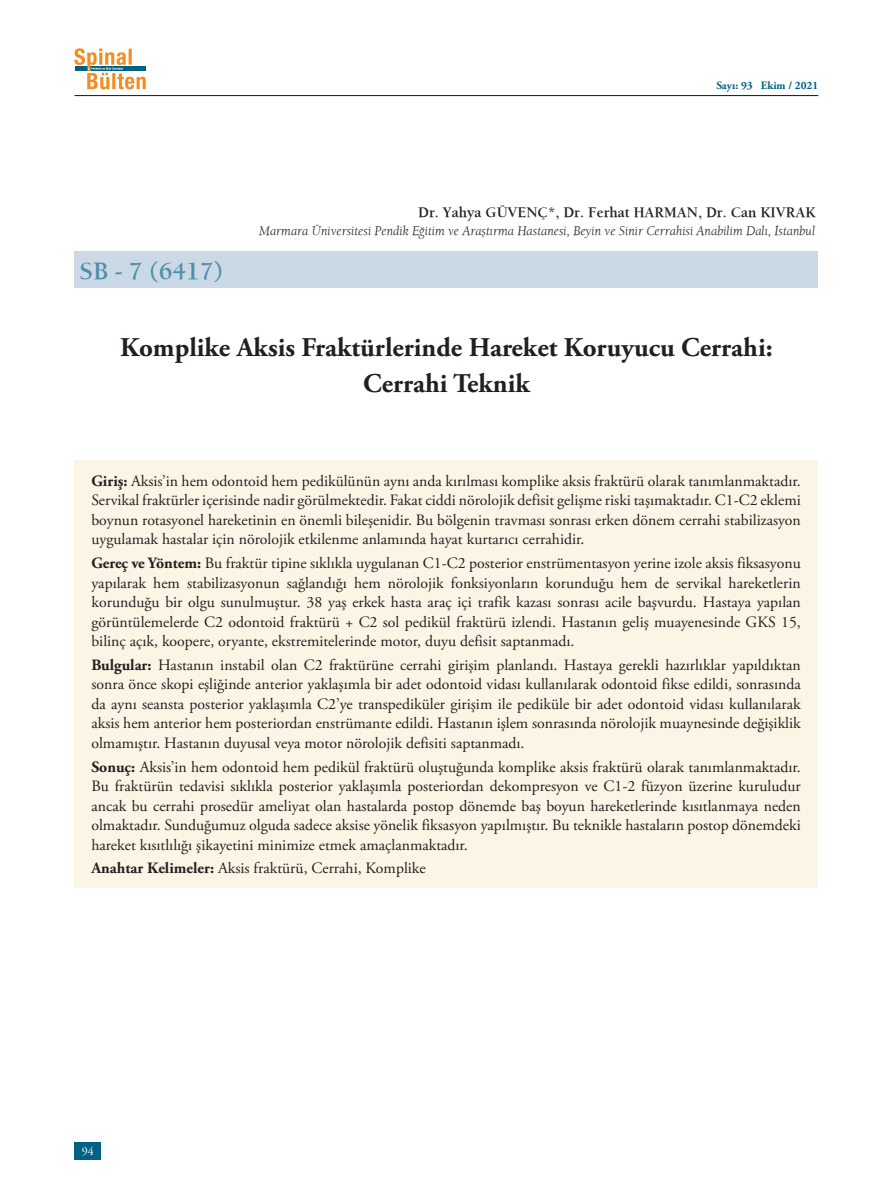
<style>
.page{position:relative;width:893px;height:1191px;background:#fff}
.page>*{position:absolute;margin:0;border:0;box-sizing:border-box;transform-origin:0 0}
.t1{font:700 27px/35.7px "Adobe Garamond Pro";color:#231f20;text-align:center}
.t2{font:700 25.5px "Berkeley";color:#4f8eac}
.t3{font:15.75px/19.5px "Adobe Garamond Pro";color:#231f20;text-align:justify}
.t4{font:700 15px "Berkeley";color:#231f20}
.t5{font:italic 13.5px "Berkeley";color:#231f20}
.t6{font:12px "Adobe Garamond Pro";color:#fff}
.t7{font:700 11.25px "Adobe Garamond Pro";color:#006185}
.s1{font-weight:700}
</style>
<div class="page">
<div style="left:74px;top:1141px;width:27px;height:18px;background:#006185"></div>
<div style="left:74px;top:251px;width:744px;height:37px;background:#cad9e5"></div>
<hr style="left:74px;top:95px;width:744px;height:1px;background:#171419">
<svg style="left:74px;top:48px;width:72px;height:41px"></svg>
<div style="left:74px;top:460px;width:744px;height:427px;background:#fbf5e5"></div>
<p class="t7" style="left:716px;top:79px;width:103px">Sayı: 93 Ekim / 2021</p>
<h2 class="t2" style="left:79px;top:255px;width:145px">SB - 7 (6417)</h2>
<p class="t4" style="left:418px;top:203px;width:399px">Dr. Yahya GÜVENÇ*, Dr. Ferhat HARMAN, Dr. Can KIVRAK</p>
<p class="t5" style="left:259px;top:222px;width:557px">Marmara Üniversitesi Pendik Eğitim ve Araştırma Hastanesi, Beyin ve Sinir Cerrahisi Anabilim Dalı, İstanbul</p>
<h1 class="t1" style="left:120px;top:330px;width:654px">Komplike Aksis Fraktürlerinde Hareket Koruyucu Cerrahi:<br>Cerrahi Teknik</h1>
<p class="t3" style="left:91px;top:471px;width:711px"><span class="s1">Giriş:</span> Aksis’in hem odontoid hem pedikülünün aynı anda kırılması komplike aksis fraktürü olarak tanımlanmaktadır.<br>Servikal fraktürler içerisinde nadir görülmektedir. Fakat ciddi nörolojik defisit gelişme riski taşımaktadır. C1-C2 eklemi boynun rotasyonel hareketinin en önemli bileşenidir. Bu bölgenin travması sonrası erken dönem cerrahi stabilizasyon uygulamak hastalar için nörolojik etkilenme anlamında hayat kurtarıcı cerrahidir.</p>
<p class="t3" style="left:91px;top:554px;width:711px"><span class="s1">Gereç ve Yöntem:</span> Bu fraktür tipine sıklıkla uygulanan C1-C2 posterior enstrümentasyon yerine izole aksis fiksasyonu yapılarak hem stabilizasyonun sağlandığı hem nörolojik fonksiyonların korunduğu hem de servikal hareketlerin korunduğu bir olgu sunulmuştur. 38 yaş erkek hasta araç içi trafik kazası sonrası acile başvurdu. Hastaya yapılan görüntülemelerde C2 odontoid fraktürü + C2 sol pedikül fraktürü izlendi. Hastanın geliş muayenesinde GKS 15, bilinç açık, koopere, oryante, ekstremitelerinde motor, duyu defisit saptanmadı.</p>
<p class="t3" style="left:91px;top:655px;width:711px"><span class="s1">Bulgular:</span> Hastanın instabil olan C2 fraktürüne cerrahi girişim planlandı. Hastaya gerekli hazırlıklar yapıldıktan sonra önce skopi eşliğinde anterior yaklaşımla bir adet odontoid vidası kullanılarak odontoid fikse edildi, sonrasında da aynı seansta posterior yaklaşımla C2’ye transpediküler girişim ile pediküle bir adet odontoid vidası kullanılarak aksis hem anterior hem posteriordan enstrümante edildi. Hastanın işlem sonrasında nörolojik muaynesinde değişiklik olmamıştır. Hastanın duyusal veya motor nörolojik defisiti saptanmadı.</p>
<p class="t3" style="left:91px;top:757px;width:711px"><span class="s1">Sonuç:</span> Aksis’in hem odontoid hem pedikül fraktürü oluştuğunda komplike aksis fraktürü olarak tanımlanmaktadır.<br>Bu fraktürün tedavisi sıklıkla posterior yaklaşımla posteriordan dekompresyon ve C1-2 füzyon üzerine kuruludur ancak bu cerrahi prosedür ameliyat olan hastalarda postop dönemde baş boyun hareketlerinde kısıtlanmaya neden olmaktadır. Sunduğumuz olguda sadece aksise yönelik fiksasyon yapılmıştır. Bu teknikle hastaların postop dönemdeki hareket kısıtlılığı şikayetini minimize etmek amaçlanmaktadır.</p>
<p class="t3" style="left:91px;top:859px;width:336px"><span class="s1">Anahtar Kelimeler:</span> Aksis fraktürü, Cerrahi, Komplike</p>
<p class="t6" style="left:82px;top:1143px;width:13px">94</p>
</div>
